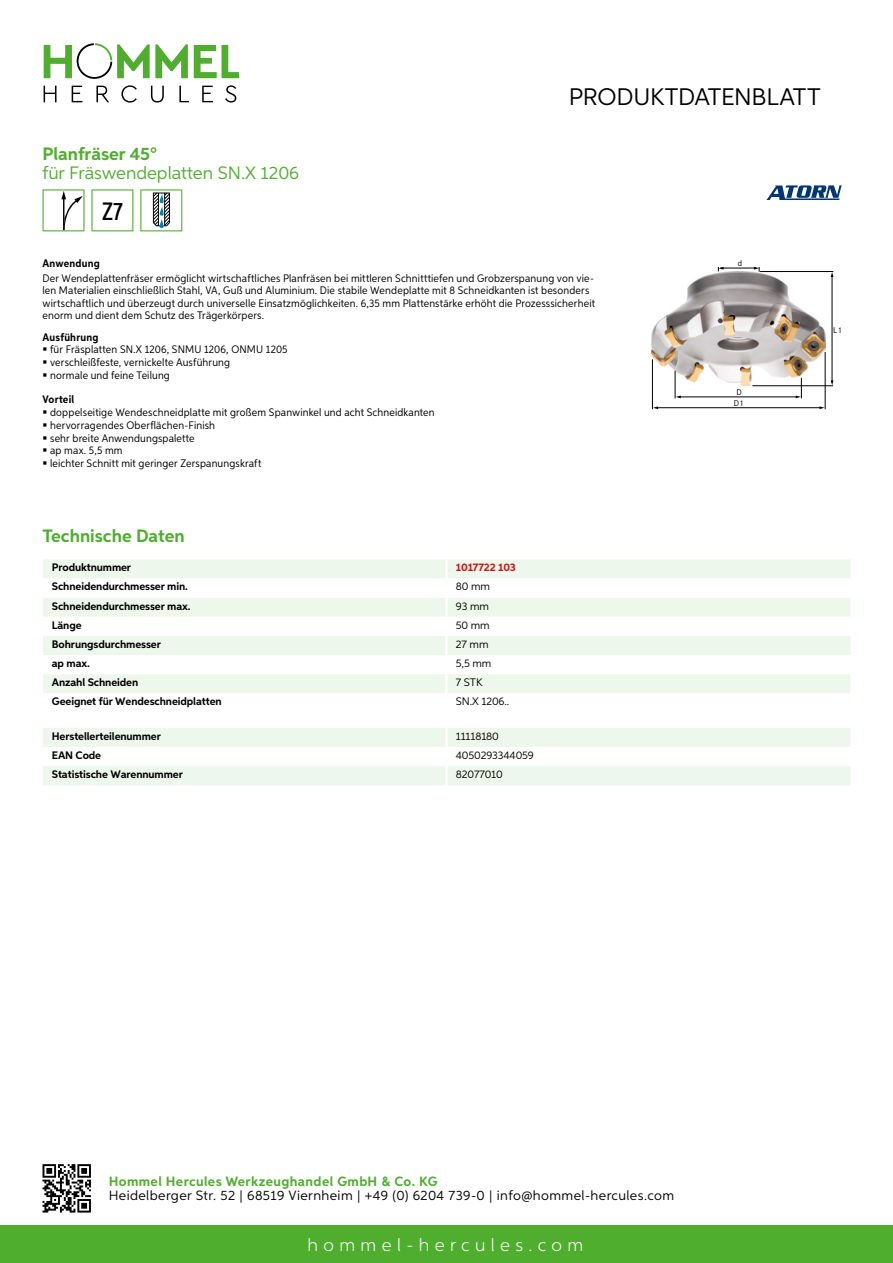
<style>
.page{position:relative;width:893px;height:1263px;background:#fff}
.page>*{position:absolute;margin:0;border:0;box-sizing:border-box;transform-origin:0 0}
.t1{font:500 25.2px "Aspira XX Nar";color:#000}
.t2{font:24px "Aspira";letter-spacing:-.01em;color:#000}
.t3{font:700 18px "Aspira";color:#50ae2f}
.t4{font:18px "Aspira";color:#50ae2f}
.t5{font:300 18px "Aspira";letter-spacing:.3em;color:#fff}
.t6{font:13.5px "Aspira";letter-spacing:.03em;color:#000}
.t7{font:700 13.5px "Aspira";letter-spacing:.03em;color:#50ae2f}
.t8{font:10.95px/12.8px "Aspira Nar";letter-spacing:.015em;color:#000}
.t9{font:700 10.95px "Aspira";letter-spacing:-.01em;color:#000}
.t10{font:10.95px "Aspira";letter-spacing:-.01em;color:#000}
.t11{font:700 10.95px "Aspira Nar";letter-spacing:.02em;color:#000}
.t12{font:700 10.95px "Aspira";letter-spacing:-.01em;color:#cd1013}
.t13{font:8.55px/10.8px "Corporate S";color:#000}
</style>
<div class="page">
<div style="left:0;top:1226px;width:893px;height:37px;background:#50ae2f"></div>
<svg style="left:43px;top:1164px;width:48px;height:48px"></svg>
<svg style="left:194px;top:45px;width:45px;height:33px"></svg>
<svg style="left:44px;top:43px;width:144px;height:36px"></svg>
<svg style="left:44px;top:86px;width:13px;height:16px"></svg>
<svg style="left:72px;top:86px;width:10px;height:16px"></svg>
<svg style="left:96px;top:86px;width:13px;height:16px"></svg>
<svg style="left:121px;top:85px;width:16px;height:18px"></svg>
<svg style="left:151px;top:86px;width:13px;height:17px"></svg>
<svg style="left:179px;top:86px;width:10px;height:16px"></svg>
<svg style="left:202px;top:86px;width:11px;height:16px"></svg>
<svg style="left:225px;top:85px;width:11px;height:18px"></svg>
<div style="left:43px;top:559px;width:807px;height:19px;background:#eef7eb"></div>
<svg style="left:43px;top:598px;width:807px;height:95px;fill:#eef7eb"></svg>
<hr style="left:445px;top:559px;width:3px;height:19px;background:#fff">
<hr style="left:445px;top:598px;width:3px;height:19px;background:#fff">
<hr style="left:445px;top:617px;width:3px;height:19px;background:#fff">
<hr style="left:445px;top:636px;width:3px;height:19px;background:#fff">
<hr style="left:445px;top:655px;width:3px;height:19px;background:#fff">
<hr style="left:445px;top:674px;width:3px;height:19px;background:#fff">
<svg style="left:43px;top:728px;width:807px;height:57px"></svg>
<hr style="left:445px;top:766px;width:3px;height:19px;background:#fff">
<svg style="left:43px;top:189px;width:42px;height:42px"></svg>
<svg style="left:91px;top:189px;width:42px;height:42px"></svg>
<svg style="left:140px;top:189px;width:42px;height:42px"></svg>
<img style="left:652px;top:271px;width:174px;height:115px">
<hr style="left:720px;top:268px;width:36px;height:1px;background:#000">
<hr style="left:832px;top:276px;width:1px;height:107px;background:#000">
<hr style="left:760px;top:271px;width:73px;height:1px;background:#000">
<hr style="left:752px;top:385px;width:81px;height:1px;background:#000">
<hr style="left:679px;top:397px;width:118px;height:1px;background:#000">
<svg style="left:675px;top:371px;width:6px;height:27px"></svg>
<svg style="left:796px;top:378px;width:6px;height:20px"></svg>
<hr style="left:657px;top:407px;width:164px;height:1px;background:#000">
<hr style="left:652px;top:359px;width:1px;height:50px;background:#000">
<hr style="left:825px;top:352px;width:1px;height:57px;background:#000">
<svg style="left:819px;top:406px;width:6px;height:3px"></svg>
<svg style="left:718px;top:267px;width:6px;height:4px"></svg>
<svg style="left:754px;top:267px;width:6px;height:5px"></svg>
<svg style="left:766px;top:185px;width:76px;height:15px"></svg>
<h2 class="t2" style="left:569px;top:82px;width:253px">Produktdatenblatt</h2>
<h3 class="t3" style="left:43px;top:142px;width:116px">Planfräser 45°</h3>
<h3 class="t4" style="left:43px;top:162px;width:258px">für Fräswendeplatten SN .X 1206</h3>
<h1 class="t1" style="left:102px;top:196px;width:22px">Z7</h1>
<p class="t11" style="left:43px;top:257px;width:59px">Anwendung</p>
<p class="t8" style="left:43px;top:273px;width:554px;line-height:12px">Der Wendeplattenfräser ermöglicht wirtschaftliches Planfräsen bei mittleren Schnitttiefen und Grobzerspanung von vie&shy;len Materialien einschließlich Stahl, VA, Guß und Aluminium. Die stabile Wendeplatte mit 8 Schneidkanten ist besonders wirtschaftlich und überzeugt durch universelle Einsatzmöglichkeiten. 6,35 mm Plattenstärke erhöht die Prozesssicherheit enorm und dient dem Schutz des Trägerkörpers.</p>
<p class="t11" style="left:43px;top:330px;width:58px">Ausführung</p>
<p class="t8" style="left:50px;top:343px;width:239px">für Fräsplatten SN.X 1206, SNMU 1206, ONMU 1205 verschleißfeste, vernickelte Ausführung<br>normale und feine Teilung</p>
<p class="t11" style="left:43px;top:393px;width:33px">Vorteil</p>
<p class="t8" style="left:50px;top:406px;width:386px">doppelseitige Wendeschneidplatte mit großem Spanwinkel und acht Schneidkanten hervorragendes Oberflächen-Finish<br>sehr breite Anwendungspalette<br>ap max. 5,5 mm<br>leichter Schnitt mit geringer Zerspanungskraft</p>
<p class="t13" style="left:738px;top:258px;width:6px">d</p>
<p class="t13" style="left:734px;top:387px;width:11px">D<br>D1</p>
<p class="t13" style="left:833px;top:325px;width:10px">L1</p>
<h3 class="t3" style="left:43px;top:525px;width:144px">Technische Daten</h3>
<p class="t9" style="left:52px;top:561px;width:81px">Produktnummer</p>
<p class="t12" style="left:456px;top:561px;width:61px">1017722 103</p>
<p class="t9" style="left:52px;top:580px;width:138px">Schneidendurchmesser min.</p>
<p class="t10" style="left:456px;top:580px;width:36px">80 mm</p>
<p class="t9" style="left:52px;top:599px;width:140px">Schneidendurchmesser max.</p>
<p class="t10" style="left:456px;top:599px;width:35px">93 mm</p>
<p class="t9" style="left:52px;top:618px;width:31px">Länge</p>
<p class="t10" style="left:456px;top:618px;width:35px">50 mm</p>
<p class="t9" style="left:52px;top:637px;width:111px">Bohrungsdurchmesser</p>
<p class="t10" style="left:456px;top:637px;width:34px">27 mm</p>
<p class="t9" style="left:52px;top:656px;width:40px">ap max.</p>
<p class="t10" style="left:456px;top:656px;width:37px">5,5 mm</p>
<p class="t9" style="left:52px;top:676px;width:88px">Anzahl Schneiden</p>
<p class="t10" style="left:456px;top:676px;width:22px">7 STK</p>
<p class="t9" style="left:52px;top:695px;width:171px">Geeignet für Wendeschneidplatten</p>
<p class="t10" style="left:456px;top:695px;width:55px">SN .X 1206..</p>
<p class="t9" style="left:52px;top:729px;width:111px">Herstellerteilenummer</p>
<p class="t10" style="left:456px;top:729px;width:45px">11118180</p>
<p class="t9" style="left:52px;top:748px;width:51px">EAN Code</p>
<p class="t10" style="left:456px;top:748px;width:80px">4050293344059</p>
<p class="t9" style="left:52px;top:767px;width:132px">Statistische Warennummer</p>
<p class="t10" style="left:456px;top:768px;width:49px">82077010</p>
<p class="t7" style="left:109px;top:1172px;width:330px">Hommel Hercules Werkzeughandel GmbH &amp; Co. KG</p>
<p class="t6" style="left:109px;top:1187px;width:567px">Heidelberger Str. 52 | 68519 Viernheim | +49 (0) 6204 739-0 | info@hommel-hercules.com</p>
<h3 class="t5" style="left:307px;top:1234px;width:277px">hommel-hercules.com</h3>
</div>
